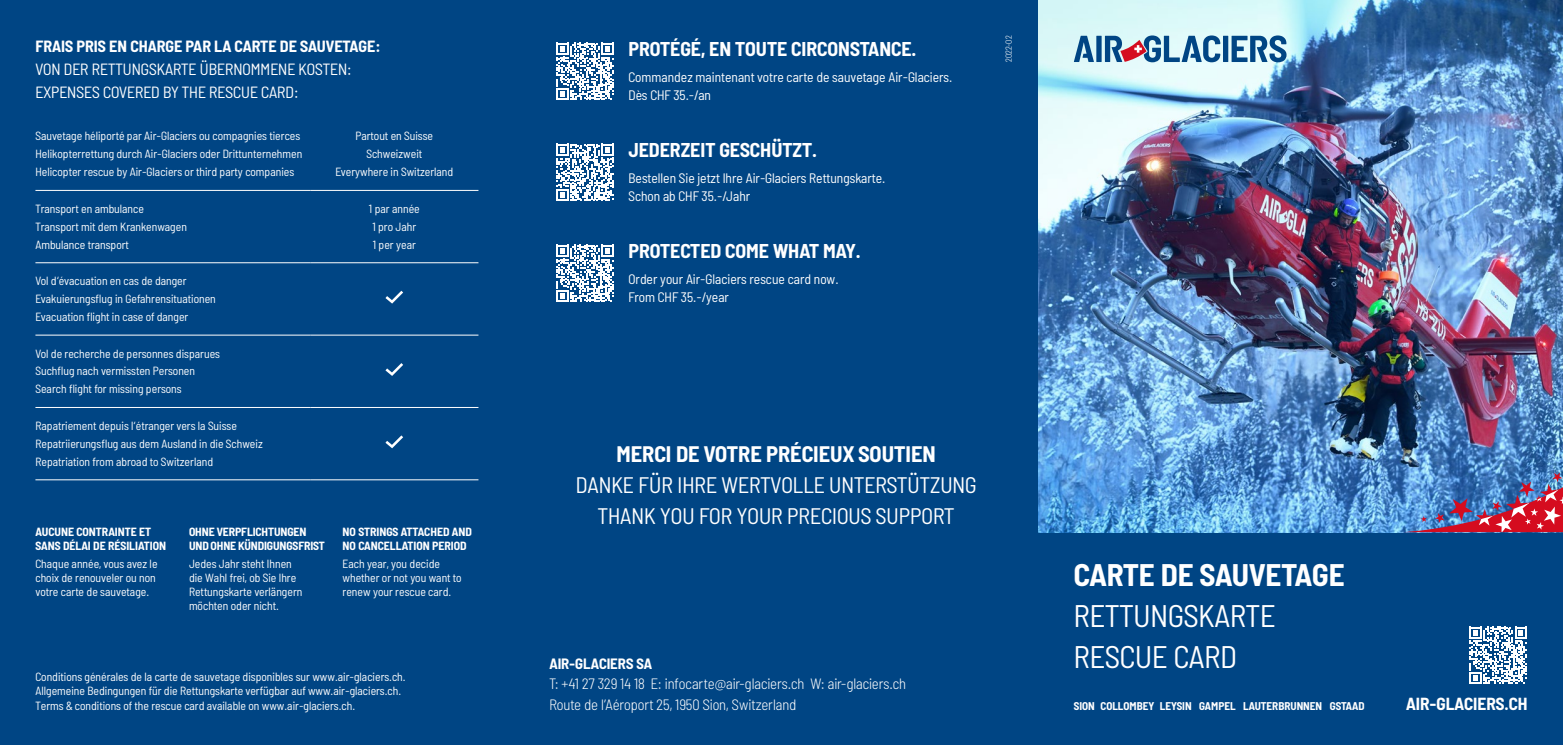
<style>
.page{position:relative;width:1563px;height:745px;background:#fff}
.page>*{position:absolute;margin:0;border:0;box-sizing:border-box;transform-origin:0 0}
.t1{font:semi-condensed 31.25px "Barlow";color:#fff}
.t2{font:700 semi-condensed 31.25px "Barlow";color:#fff}
.t3{font:semi-condensed 22.5px "Barlow";color:#fff}
.t4{font:700 semi-condensed 22.5px "Barlow";color:#fff}
.t5{font:700 semi-condensed 20px "Barlow";color:#fff}
.t6{font:700 semi-condensed 17.5px "Barlow";color:#fff}
.t7{font:semi-condensed 16.25px "Barlow";color:#fff}
.t8{font:700 semi-condensed 16.25px "Barlow";color:#fff}
.t9{font:300 semi-condensed 15px "Barlow";letter-spacing:-.005em;color:#fff}
.t10{font:700 semi-condensed 15px "Barlow";letter-spacing:-.005em;color:#fff}
.t11{font:semi-condensed 13.75px "Barlow";color:#fff}
.Fliesstext{font:semi-condensed 11.88px/14.2px "Barlow";color:#fff}
.Untertitel_2{font:semi-condensed 11.88px "Barlow";color:#fff}
.Fliesstext-2{font:700 semi-condensed 11.88px/14.2px "Barlow";color:#fff}
.prenom{font:700 semi-condensed 11.25px "Barlow";color:#fff}
.t12{font:300 semi-condensed 8.75px "Barlow";color:#fff}
</style>
<div class="page">
<div style="left:0;top:0;width:1563px;height:744px;background:#004584"></div>
<img style="left:1038px;top:0;width:525px;height:531px">
<svg style="left:1403px;top:472px;width:160px;height:59px;background:#786c9c"></svg>
<svg style="left:556px;top:43px;width:57px;height:57px"></svg>
<svg style="left:556px;top:144px;width:57px;height:57px"></svg>
<svg style="left:556px;top:245px;width:57px;height:57px"></svg>
<svg style="left:1074px;top:35px;width:212px;height:27px"></svg>
<hr style="left:35px;top:262px;width:275px;height:1px;background:#fff">
<hr style="left:310px;top:262px;width:168px;height:1px;background:#fff">
<hr style="left:35px;top:335px;width:275px;height:1px;background:#fff">
<hr style="left:310px;top:335px;width:168px;height:1px;background:#fff">
<hr style="left:35px;top:407px;width:275px;height:1px;background:#fff">
<hr style="left:310px;top:407px;width:168px;height:1px;background:#fff">
<hr style="left:35px;top:479px;width:275px;height:1px;background:#fff">
<hr style="left:310px;top:479px;width:168px;height:1px;background:#fff">
<hr style="left:35px;top:190px;width:275px;height:1px;background:#fff">
<hr style="left:310px;top:190px;width:168px;height:1px;background:#fff">
<svg style="left:385px;top:290px;width:18px;height:13px"></svg>
<svg style="left:385px;top:363px;width:18px;height:13px"></svg>
<svg style="left:385px;top:435px;width:18px;height:13px"></svg>
<svg style="left:1469px;top:626px;width:57px;height:57px"></svg>
<p class="t8" style="left:35px;top:34px;width:347px">FRAIS PRIS EN CHARGE PAR LA CARTE DE SAUVETAGE:</p>
<p class="t7" style="left:35px;top:57px;width:318px">VON DER RETTUNGSKARTE ÜBERNOMMENE KOSTEN:</p>
<p class="t7" style="left:35px;top:80px;width:265px">EXPENSES COVERED BY THE RESCUE CARD:</p>
<p class="Untertitel_2" style="left:35px;top:127px;width:266px">Sauvetage héliporté par Air-Glaciers ou compagnies tierces</p>
<p class="Untertitel_2" style="left:35px;top:145px;width:268px">Helikopterrettung durch Air-Glaciers oder Drittunternehmen</p>
<p class="Untertitel_2" style="left:35px;top:163px;width:260px">Helicopter rescue by Air-Glaciers or third party companies</p>
<p class="Untertitel_2" style="left:355px;top:127px;width:79px">Partout en Suisse</p>
<p class="Untertitel_2" style="left:366px;top:145px;width:57px">Schweizweit</p>
<p class="Untertitel_2" style="left:335px;top:163px;width:119px">Everywhere in Switzerland</p>
<p class="Untertitel_2" style="left:35px;top:200px;width:110px">Transport en ambulance</p>
<p class="Untertitel_2" style="left:35px;top:218px;width:153px">Transport mit dem Krankenwagen</p>
<p class="Untertitel_2" style="left:35px;top:235px;width:95px">Ambulance transport</p>
<p class="Fliesstext" style="left:35px;top:273px;width:153px">Vol d‘évacuation en cas de danger</p>
<p class="Fliesstext" style="left:35px;top:290px;width:182px">Evakuierungsflug in Gefahrensituationen</p>
<p class="Fliesstext" style="left:35px;top:308px;width:154px">Evacuation flight in case of danger</p>
<p class="Fliesstext" style="left:35px;top:345px;width:186px">Vol de recherche de personnes disparues</p>
<p class="Fliesstext" style="left:35px;top:363px;width:161px">Suchflug nach vermissten Personen</p>
<p class="Fliesstext" style="left:35px;top:381px;width:148px">Search flight for missing persons</p>
<p class="Fliesstext" style="left:35px;top:417px;width:203px">Rapatriement depuis l‘étranger vers la Suisse</p>
<p class="Fliesstext" style="left:35px;top:435px;width:229px">Repatriierungsflug aus dem Ausland in die Schweiz</p>
<p class="Fliesstext" style="left:35px;top:453px;width:179px">Repatriation from abroad to Switzerland</p>
<p class="Untertitel_2" style="left:369px;top:200px;width:52px">1 par année</p>
<p class="Untertitel_2" style="left:372px;top:218px;width:45px">1 pro Jahr</p>
<p class="Untertitel_2" style="left:373px;top:235px;width:45px">1 per year</p>
<p class="Fliesstext-2" style="left:35px;top:523px;width:132px">AUCUNE CONTRAINTE ET<br>SANS DÉLAI DE RÉSILIATION</p>
<p class="Fliesstext" style="left:35px;top:555px;width:124px">Chaque année, vous avez le choix de renouveler ou non votre carte de sauvetage.</p>
<p class="Fliesstext-2" style="left:189px;top:523px;width:137px">OHNE VERPFLICHTUNGEN<br>UND OHNE KÜNDIGUNGSFRIST</p>
<p class="Fliesstext" style="left:189px;top:555px;width:115px">Jedes Jahr steht Ihnen die Wahl frei, ob Sie Ihre<br>Rettungskarte verlängern möchten oder nicht.</p>
<p class="Fliesstext-2" style="left:343px;top:523px;width:131px">NO STRINGS ATTACHED AND<br>NO CANCELLATION PERIOD</p>
<p class="Fliesstext" style="left:343px;top:555px;width:121px">Each year, you decide whether or not you want to renew your rescue card.</p>
<p class="Fliesstext" style="left:35px;top:668px;width:372px">Conditions générales de la carte de sauvetage disponibles sur www.air-glaciers.ch.</p>
<p class="Fliesstext" style="left:35px;top:682px;width:367px">Allgemeine Bedingungen für die Rettungskarte verfügbar auf www.air-glaciers.ch.</p>
<p class="Fliesstext" style="left:35px;top:696px;width:321px">Terms &amp; conditions of the rescue card available on www.air-glaciers.ch.</p>
<p class="t5" style="left:628px;top:34px;width:289px">PROTÉGÉ, EN TOUTE CIRCONSTANCE.</p>
<p class="t11" style="left:628px;top:67px;width:325px">Commandez maintenant votre carte de sauvetage Air-Glaciers.</p>
<p class="t11" style="left:628px;top:85px;width:84px">Dès CHF 35.-/an</p>
<p class="t5" style="left:628px;top:135px;width:190px">JEDERZEIT GESCHÜTZT.</p>
<p class="t11" style="left:628px;top:168px;width:258px">Bestellen Sie jetzt Ihre Air-Glaciers Rettungskarte.</p>
<p class="t11" style="left:628px;top:186px;width:123px">Schon ab CHF 35.-/Jahr</p>
<p class="t5" style="left:628px;top:236px;width:234px">PROTECTED COME WHAT MAY.</p>
<p class="t11" style="left:628px;top:268px;width:212px">Order your Air-Glaciers rescue card now.</p>
<p class="t11" style="left:628px;top:287px;width:102px">From CHF 35.-/year</p>
<p class="t12" style="left:1002px;top:62px;width:28px;rotate:-90deg">2022-02</p>
<p class="t4" style="left:616px;top:438px;width:321px">MERCI DE VOTRE PRÉCIEUX SOUTIEN</p>
<p class="t3" style="left:576px;top:468px;width:402px">DANKE FÜR IHRE WERTVOLLE UNTERSTÜTZUNG</p>
<p class="t3" style="left:598px;top:499px;width:358px">THANK YOU FOR YOUR PRECIOUS SUPPORT</p>
<p class="t2" style="left:1074px;top:552px;width:272px">CARTE DE SAUVETAGE</p>
<p class="t1" style="left:1074px;top:593px;width:203px">RETTUNGSKARTE</p>
<p class="t1" style="left:1074px;top:633px;width:164px">RESCUE CARD</p>
<p class="t10" style="left:549px;top:652px;width:104px">AIR-GLACIERS SA</p>
<p class="t9" style="left:549px;top:673px;width:358px">T: +41 27 329 14 18 E: infocarte@air-glaciers.ch W: air-glaciers.ch</p>
<p class="t9" style="left:549px;top:693px;width:248px">Route de l’Aéroport 25, 1950 Sion, Switzerland</p>
<p class="prenom" style="left:1074px;top:696px;width:292px">SION COLLOMBEY LEYSIN GAMPEL LAUTERBRUNNEN GSTAAD</p>
<p class="t6" style="left:1406px;top:690px;width:123px">AIR-GLACIERS.CH</p>
</div>
